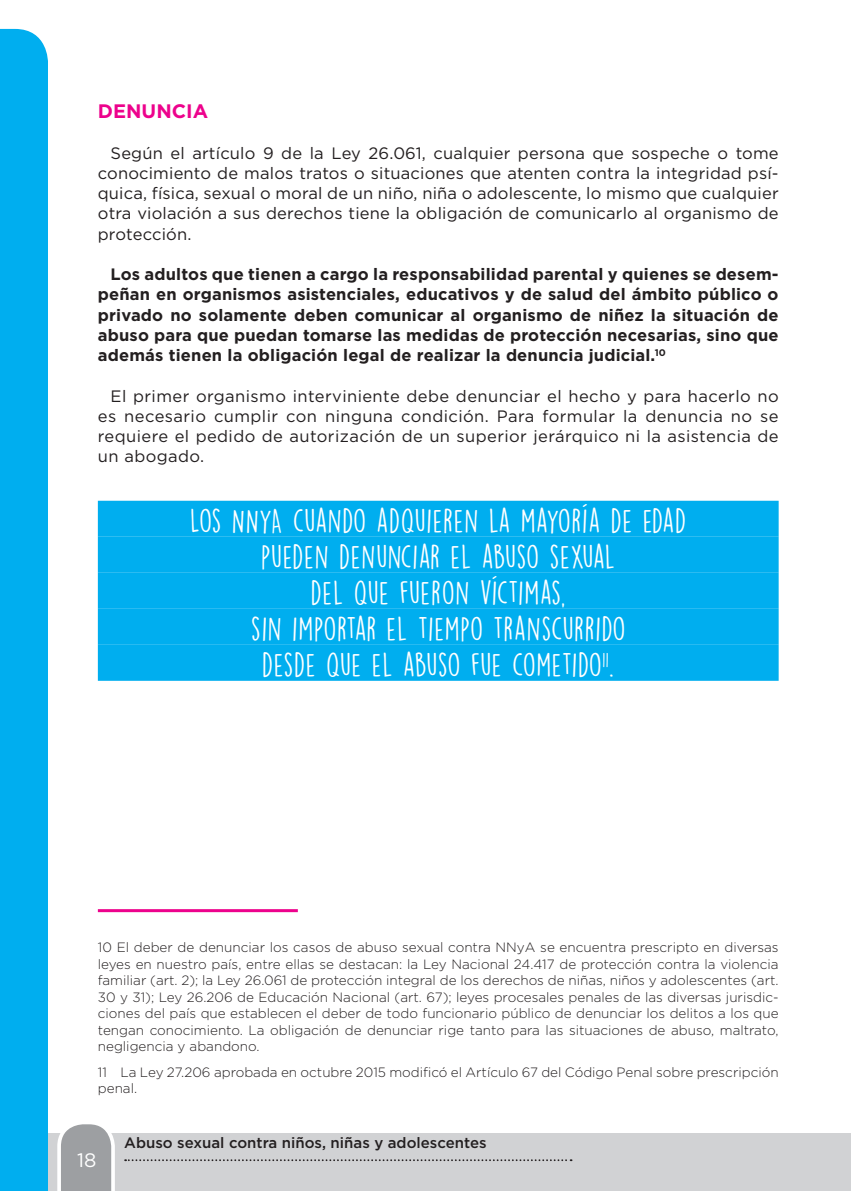
<style>
.page{position:relative;width:851px;height:1191px;background:#fff}
.page>*{position:absolute;margin:0;border:0;box-sizing:border-box;transform-origin:0 0}
.t1{font:30px/36px "DK Lemon Yellow Sun";letter-spacing:.02em;color:#fff;text-align:center}
.t2{font:700 19.5px "Gotham";color:#ed028c}
.t3{font:19.5px "Gotham";color:#fff}
.t4{font:16.5px/20.2px "Gotham";letter-spacing:.01em;color:#231f20;text-align:justify}
.t5{font:700 16.5px/20.2px "Gotham";letter-spacing:.01em;color:#231f20;text-align:justify}
.t6{font:500 15px "Gotham";color:#231f20}
.t7{font:300 13.5px/16.5px "Gotham";color:#231f20;text-align:justify}
</style>
<div class="page">
<div style="left:0;top:1133px;width:850px;height:58px;background:#d1d2d4"></div>
<div style="left:0;top:29px;width:48px;height:1162px;background:#00aeef"></div>
<svg style="left:125px;top:1159px;width:446px;height:2px"></svg>
<svg style="left:57px;top:1124px;width:58px;height:67px;background:#aeb0b2"></svg>
<div style="left:98px;top:501px;width:680px;height:36px;background:#00aeef"></div>
<div style="left:98px;top:537px;width:680px;height:36px;background:#00aeef"></div>
<div style="left:98px;top:573px;width:680px;height:36px;background:#00aeef"></div>
<div style="left:98px;top:609px;width:680px;height:36px;background:#00aeef"></div>
<div style="left:98px;top:645px;width:680px;height:36px;background:#00aeef"></div>
<hr style="left:98px;top:909px;width:200px;height:3px;background:#ed028c">
<h2 class="t2" style="left:98px;top:98px;width:112px">DENUNCIA</h2>
<p class="t4" style="left:98px;top:142px;width:682px;text-indent:13px">Según el artículo 9 de la Ley 26.061, cualquier persona que sospeche o tome conocimiento de malos tratos o situaciones que atenten contra la integridad psí&shy;quica, física, sexual o moral de un niño, niña o adolescente, lo mismo que cualquier otra violación a sus derechos tiene la obligación de comunicarlo al organismo de protección.</p>
<p class="t5" style="left:98px;top:264px;width:682px;text-indent:13px">Los adultos que tienen a cargo la responsabilidad parental y quienes se desem&shy;peñan en organismos asistenciales, educativos y de salud del ámbito público o privado no solamente deben comunicar al organismo de niñez la situación de abuso para que puedan tomarse las medidas de protección necesarias, sino que además tienen la obligación legal de realizar la denuncia judicial.<sup>10</sup></p>
<p class="t4" style="left:98px;top:385px;width:682px;text-indent:13px">El primer organismo interviniente debe denunciar el hecho y para hacerlo no es necesario cumplir con ninguna condición. Para formular la denuncia no se requiere el pedido de autorización de un superior jerárquico ni la asistencia de un abogado.</p>
<h1 class="t1" style="left:190px;top:502px;width:497px">LOS NNYA CUANDO ADQUIEREN LA MAYORÍA DE EDAD PUEDEN DENUNCIAR EL ABUSO SEXUAL<br>DEL QUE FUERON VÍCTIMAS,<br>SIN IMPORTAR EL TIEMPO TRANSCURRIDO<br>DESDE QUE EL ABUSO FUE COMETIDO<sup>11</sup>.</h1>
<p class="t7" style="left:98px;top:938px;width:682px">10 El deber de denunciar los casos de abuso sexual contra NNyA se encuentra prescripto en diversas leyes en nuestro país, entre ellas se destacan: la Ley Nacional 24.417 de protección contra la violencia familiar (art. 2); la Ley 26.061 de protección integral de los derechos de niñas, niños y adolescentes (art.<br>30 y 31); Ley 26.206 de Educación Nacional (art. 67); leyes procesales penales de las diversas jurisdic&shy;ciones del país que establecen el deber de todo funcionario público de denunciar los delitos a los que tengan conocimiento. La obligación de denunciar rige tanto para las situaciones de abuso, maltrato, negligencia y abandono.</p>
<p class="t7" style="left:98px;top:1063px;width:682px">11 La Ley 27.206 aprobada en octubre 2015 modificó el Artículo 67 del Código Penal sobre prescripción penal.</p>
<h2 class="t3" style="left:77px;top:1147px;width:21px">18</h2>
<p class="t6" style="left:124px;top:1133px;width:364px">Abuso sexual contra niños, niñas y adolescentes</p>
</div>
